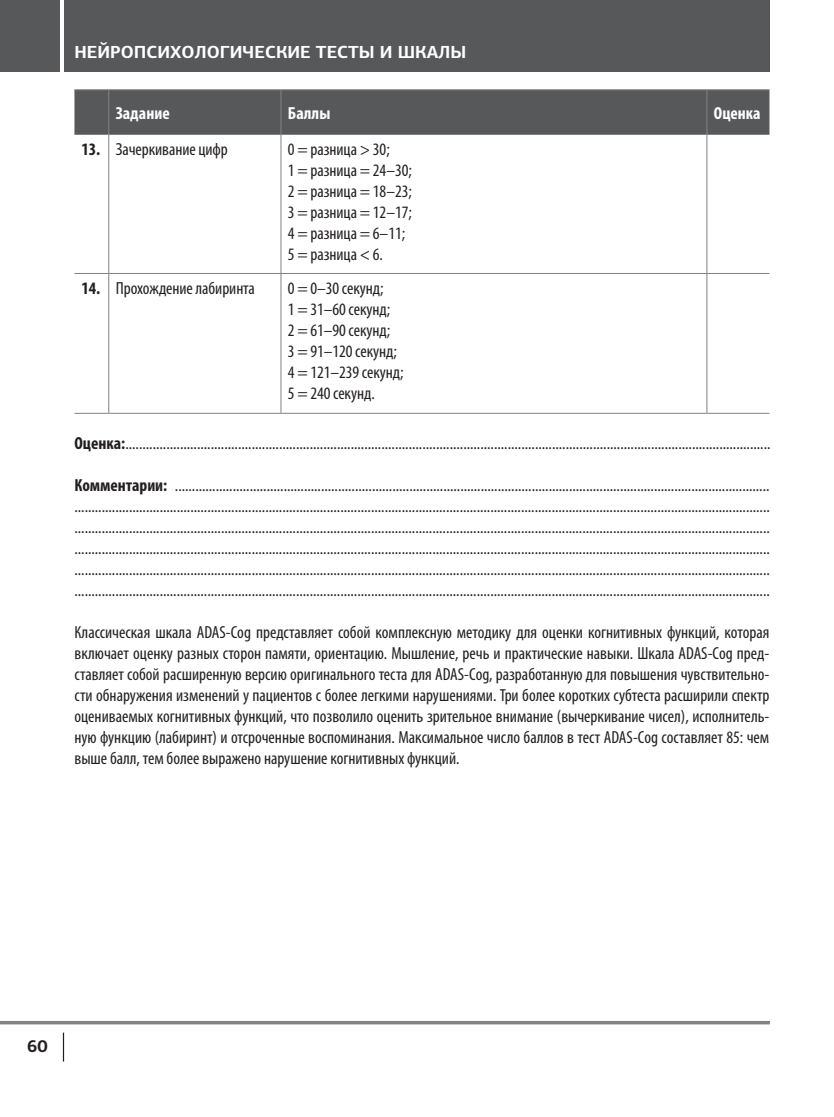
<style>
.page{position:relative;width:834px;height:1117px;background:#fff}
.page>*{position:absolute;margin:0;border:0;box-sizing:border-box;transform-origin:0 0}
.Main_text{font:condensed 17.5px/21px "Myriad Pro";color:#231f20;text-align:justify}
.Table{font:condensed 17.5px "Myriad Pro";letter-spacing:-.005em;color:#231f20}
.t1{font:700 17.5px "PF Centro Sans Pro";color:#fff}
.Table_header{font:700 condensed 17.5px "Myriad Pro";letter-spacing:.005em;color:#fff}
.Table-2{font:700 condensed 17.5px "Myriad Pro";color:#231f20}
.t2{font:700 17.5px "PF Centro Sans Pro";color:#231f20}
.s1{font-weight:700}
</style>
<div class="page">
<div style="left:0;top:0;width:769px;height:72px;background:#57585a"></div>
<hr style="left:0;top:1021px;width:769px;height:3px;background:#808285">
<hr style="left:61px;top:0;width:3px;height:134px;background:#fff">
<svg style="left:63px;top:1032px;width:1px;height:29px"></svg>
<div style="left:74px;top:90px;width:695px;height:44px;background:#57585a"></div>
<svg style="left:74px;top:135px;width:695px;height:278px"></svg>
<hr style="left:74px;top:89px;width:35px;height:1px;background:#808285">
<hr style="left:109px;top:89px;width:172px;height:1px;background:#808285">
<hr style="left:108px;top:90px;width:1px;height:44px;background:#808285">
<hr style="left:281px;top:89px;width:425px;height:1px;background:#808285">
<hr style="left:280px;top:90px;width:1px;height:44px;background:#808285">
<hr style="left:706px;top:89px;width:63px;height:1px;background:#808285">
<hr style="left:706px;top:90px;width:1px;height:44px;background:#808285">
<hr style="left:74px;top:134px;width:35px;height:1px;background:#808285">
<hr style="left:109px;top:134px;width:172px;height:1px;background:#808285">
<hr style="left:108px;top:135px;width:1px;height:138px;background:#808285">
<hr style="left:281px;top:134px;width:425px;height:1px;background:#808285">
<hr style="left:280px;top:135px;width:1px;height:138px;background:#808285">
<hr style="left:706px;top:134px;width:63px;height:1px;background:#808285">
<hr style="left:706px;top:135px;width:1px;height:138px;background:#808285">
<hr style="left:74px;top:273px;width:35px;height:1px;background:#808285">
<hr style="left:109px;top:273px;width:172px;height:1px;background:#808285">
<hr style="left:108px;top:274px;width:1px;height:139px;background:#808285">
<hr style="left:281px;top:273px;width:425px;height:1px;background:#808285">
<hr style="left:280px;top:274px;width:1px;height:139px;background:#808285">
<hr style="left:706px;top:273px;width:63px;height:1px;background:#808285">
<hr style="left:706px;top:274px;width:1px;height:139px;background:#808285">
<hr style="left:74px;top:413px;width:35px;height:1px;background:#808285">
<hr style="left:109px;top:413px;width:172px;height:1px;background:#808285">
<hr style="left:281px;top:413px;width:425px;height:1px;background:#808285">
<hr style="left:706px;top:413px;width:63px;height:1px;background:#808285">
<p class="t1" style="left:74px;top:41px;width:393px">НЕЙРОПСИХОЛОГИЧЕСКИЕ ТЕСТЫ И ШКАЛЫ</p>
<p class="Table_header" style="left:116px;top:102px;width:55px">Задание</p>
<p class="Table_header" style="left:288px;top:102px;width:44px">Баллы</p>
<p class="Table_header" style="left:713px;top:102px;width:48px">Оценка</p>
<p class="Table-2" style="left:81px;top:138px;width:20px">13.</p>
<p class="Table" style="left:116px;top:138px;width:114px">Зачеркивание цифр</p>
<p class="Table" style="left:288px;top:138px;width:103px">0 = разница &gt; 30;</p>
<p class="Table" style="left:288px;top:159px;width:125px">1 = разница = 24–30;</p>
<p class="Table" style="left:288px;top:180px;width:125px">2 = разница = 18–23;</p>
<p class="Table" style="left:288px;top:201px;width:125px">3 = разница = 12–17;</p>
<p class="Table" style="left:288px;top:222px;width:119px">4 = разница = 6–11;</p>
<p class="Table" style="left:288px;top:243px;width:97px">5 = разница &lt; 6.</p>
<p class="Table-2" style="left:81px;top:277px;width:20px">14.</p>
<p class="Table" style="left:116px;top:277px;width:141px">Прохождение лабиринта</p>
<p class="Table" style="left:288px;top:277px;width:97px">0 = 0–30 секунд;</p>
<p class="Table" style="left:288px;top:298px;width:104px">1 = 31–60 секунд;</p>
<p class="Table" style="left:288px;top:319px;width:104px">2 = 61–90 секунд;</p>
<p class="Table" style="left:288px;top:340px;width:110px">3 = 91–120 секунд;</p>
<p class="Table" style="left:288px;top:361px;width:117px">4 = 121–239 секунд;</p>
<p class="Table" style="left:288px;top:382px;width:88px">5 = 240 секунд.</p>
<p class="Main_text" style="left:74px;top:432px;width:697px"><span class="s1">Оценка:</span>.............................................................................................................................................................................................</p>
<p class="Main_text" style="left:74px;top:474px;width:696px"><span class="s1">Комментарии:</span> ............................................................................................................................................................................... ............................................................................................................................................................................................................ ............................................................................................................................................................................................................ ............................................................................................................................................................................................................ ............................................................................................................................................................................................................ ............................................................................................................................................................................................................</p>
<p class="Main_text" style="left:74px;top:621px;width:696px">Классическая шкала ADAS-Сog представляет собой комплексную методику для оценки когнитивных функций, которая включает оценку разных сторон памяти, ориентацию. Мышление, речь и практические навыки. Шкала ADAS-Сog пред&shy;ставляет собой расширенную версию оригинального теста для ADAS-Сog, разработанную для повышения чувствительно&shy;сти обнаружения изменений у пациентов с более легкими нарушениями. Три более коротких субтеста расширили спектр оцениваемых когнитивных функций, что позволило оценить зрительное внимание (вычеркивание чисел), исполнитель&shy;ную функцию (лабиринт) и отсроченные воспоминания. Максимальное число баллов в тест ADAS-Сog составляет 85: чем выше балл, тем более выражено нарушение когнитивных функций.</p>
<p class="t2" style="left:27px;top:1034px;width:22px">60</p>
</div>
